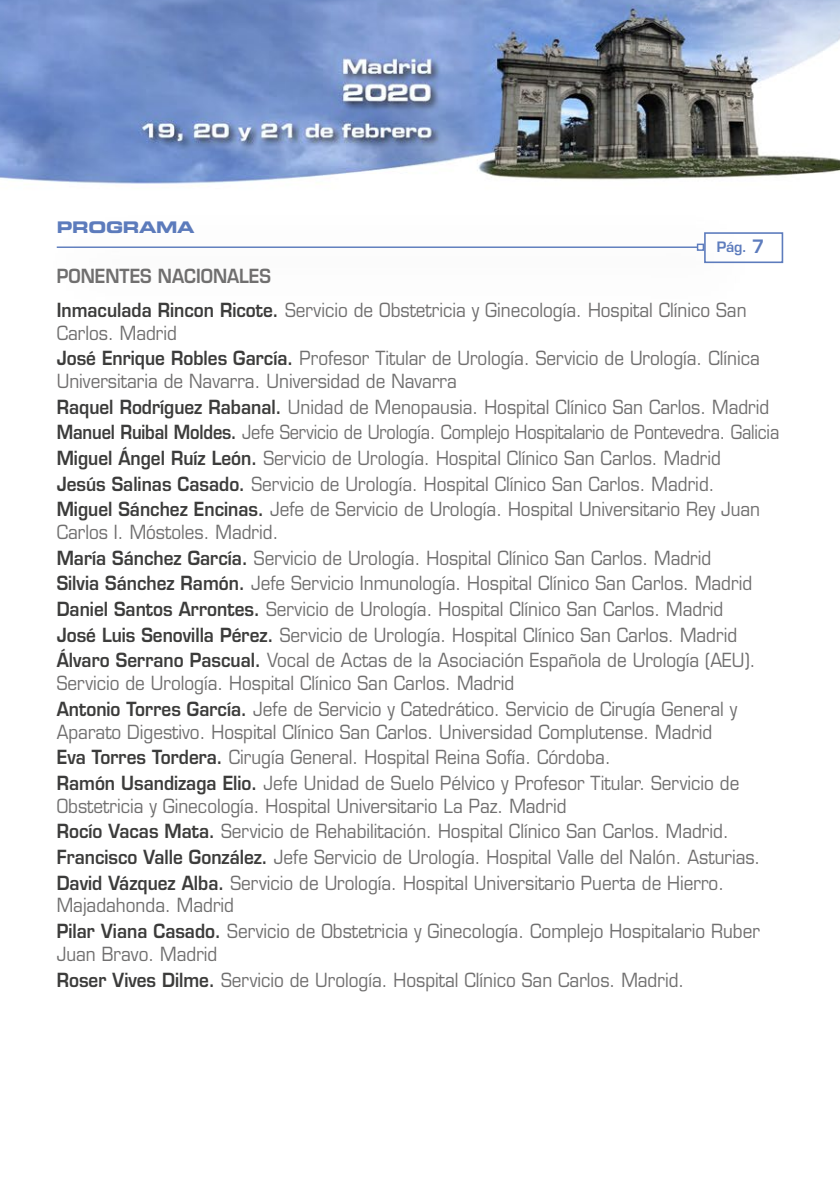
<style>
.page{position:relative;width:840px;height:1191px;background:#fff}
.page>*{position:absolute;margin:0;border:0;box-sizing:border-box;transform-origin:0 0}
.t1{font:19px/25.6px "Eurostile LT Std";color:#706f6f;scale:.9 1}
.t2{font:16px "Eurostile LT Std Bold Ex 2";letter-spacing:-.02em;color:#5d7cbd}
.t3{font:600 14px "Eurostile LT Std";color:#5d7cbd}
.s1{font-size:18px}
.s2{font-weight:600}
.s3{font-weight:600;color:#3c3c3b}
</style>
<div class="page">
<img style="left:0;top:0;width:839px;height:184px">
<hr style="left:57px;top:246px;width:640px;height:2px;background:#5d7cbd">
<div style="left:696px;top:244px;width:7px;height:7px;border:1px solid #5d7cbd"></div>
<div style="left:703px;top:232px;width:79px;height:31px;border:2px solid #5d7cbd"></div>
<p class="t2" style="left:57px;top:216px;width:139px">PROGRAMA</p>
<p class="t3" style="left:716px;top:238px;width:49px">Pág. <span class="s1">7</span></p>
<p class="t1" style="left:57px;top:259px;width:767px;line-height:34.2px"><span class="s2">PONENTES NACIONALES<br></span><span class="s3">Inmaculada Rincon Ricote.</span> Servicio de Obstetricia y Ginecología. Hospital Clínico San</p>
<p class="t1" style="left:57px;top:320px;width:782px">Carlos. Madrid<br><span class="s3">José Enrique Robles García.</span> Profesor Titular de Urología. Servicio de Urología. Clínica</p>
<p class="t1" style="left:57px;top:368px;width:803px">Universitaria de Navarra. Universidad de Navarra<br><span class="s3">Raquel Rodríguez Rabanal.</span> Unidad de Menopausia. Hospital Clínico San Carlos. Madrid <span class="s3">Manuel Ruibal Moldes.</span> Jefe Servicio de Urología. Complejo Hospitalario de Pontevedra. Galicia <span class="s3">Miguel Ángel Ruíz León.</span> Servicio de Urología. Hospital Clínico San Carlos. Madrid<br><span class="s3">Jesús Salinas Casado.</span> Servicio de Urología. Hospital Clínico San Carlos. Madrid.<br><span class="s3">Miguel Sánchez Encinas.</span> Jefe de Servicio de Urología. Hospital Universitario Rey Juan</p>
<p class="t1" style="left:57px;top:519px;width:777px">Carlos I. Móstoles. Madrid.<br><span class="s3">María Sánchez García.</span> Servicio de Urología. Hospital Clínico San Carlos. Madrid <span class="s3">Silvia Sánchez Ramón.</span> Jefe Servicio Inmunología. Hospital Clínico San Carlos. Madrid <span class="s3">Daniel Santos Arrontes.</span> Servicio de Urología. Hospital Clínico San Carlos. Madrid <span class="s3">José Luis Senovilla Pérez.</span> Servicio de Urología. Hospital Clínico San Carlos. Madrid <span class="s3">Álvaro Serrano Pascual.</span> Vocal de Actas de la Asociación Española de Urología (AEU).</p>
<p class="t1" style="left:57px;top:670px;width:757px">Servicio de Urología. Hospital Clínico San Carlos. Madrid<br><span class="s3">Antonio Torres García.</span> Jefe de Servicio y Catedrático. Servicio de Cirugía General y</p>
<p class="t1" style="left:57px;top:719px;width:759px">Aparato Digestivo. Hospital Clínico San Carlos. Universidad Complutense. Madrid<br><span class="s3">Eva Torres Tordera.</span> Cirugía General. Hospital Reina Sofía. Córdoba.<br><span class="s3">Ramón Usandizaga Elio.</span> Jefe Unidad de Suelo Pélvico y Profesor Titular. Servicio de</p>
<p class="t1" style="left:57px;top:793px;width:783px">Obstetricia y Ginecología. Hospital Universitario La Paz. Madrid<br><span class="s3">Rocío Vacas Mata.</span> Servicio de Rehabilitación. Hospital Clínico San Carlos. Madrid.<br><span class="s3">Francisco Valle González.</span> Jefe Servicio de Urología. Hospital Valle del Nalón. Asturias.<br><span class="s3">David Vázquez Alba.</span> Servicio de Urología. Hospital Universitario Puerta de Hierro.</p>
<p class="t1" style="left:57px;top:892px;width:782px">Majadahonda. Madrid<br><span class="s3">Pilar Viana Casado.</span> Servicio de Obstetricia y Ginecología. Complejo Hospitalario Ruber</p>
<p class="t1" style="left:57px;top:941px;width:698px">Juan Bravo. Madrid<br><span class="s3">Roser Vives Dilme.</span> Servicio de Urología. Hospital Clínico San Carlos. Madrid.</p>
</div>
